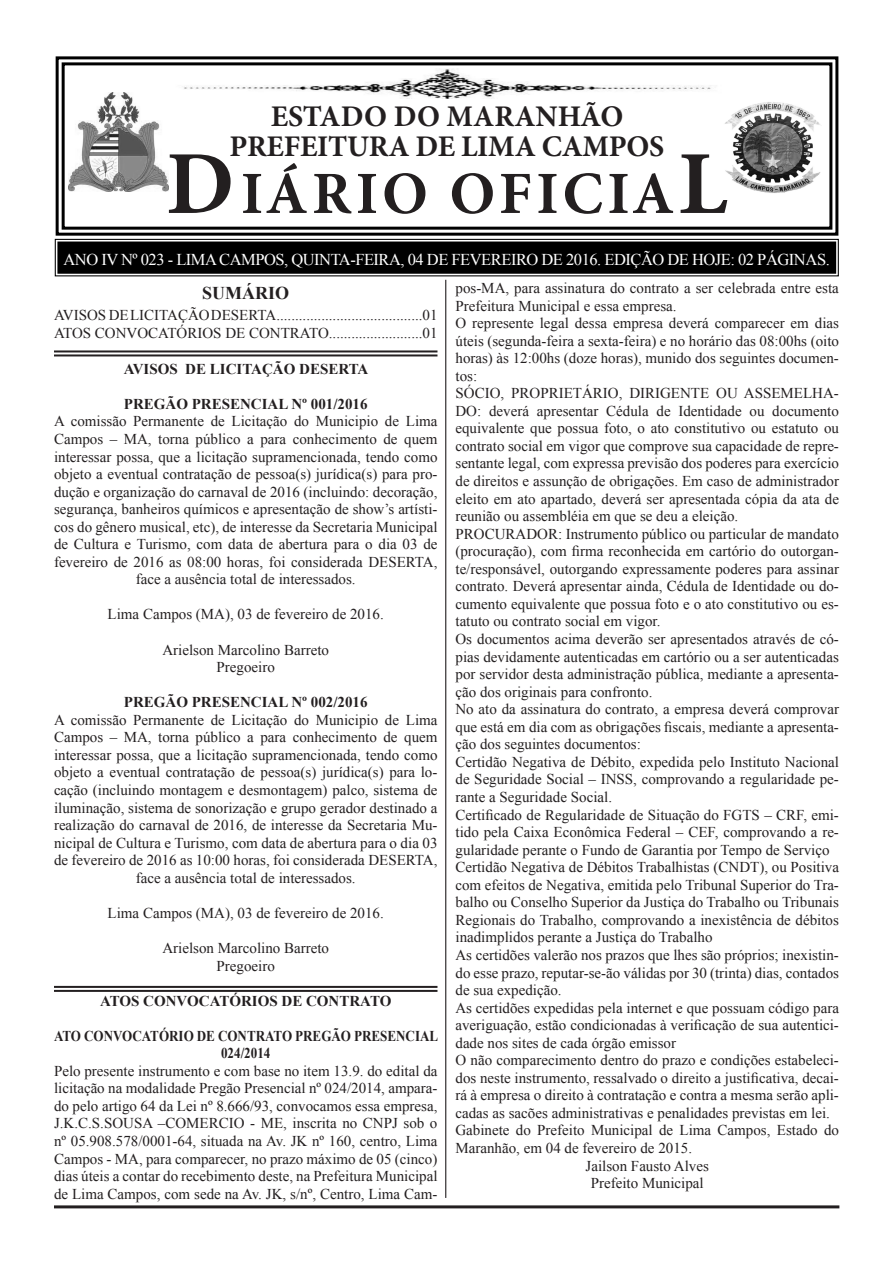
<style>
.page{position:relative;width:893px;height:1263px;background:#fff}
.page>*{position:absolute;margin:0;border:0;box-sizing:border-box;transform-origin:0 0}
.t1{font:700 60px "Minion Pro";letter-spacing:.06em;color:#231f20}
.t2{font:700 30px "Minion Pro";letter-spacing:-.01em;color:#231f20}
.t3{font:700 18px "Times New Roman";color:#231f20}
.t4{font:16.5px "Times New Roman";letter-spacing:-.03em;color:#fff}
.t5{font:15px/17.5px "Times New Roman";color:#231f20;text-align:justify}
.t6{font:700 15px "Times New Roman";color:#231f20}
.t7{font:700 15px/17.5px "Times New Roman";color:#231f20;text-align:center;scale:.87 1}
.s1{font-size:90px}
</style>
<div class="page">
<svg style="left:55px;top:56px;width:784px;height:180px"></svg>
<div style="left:62px;top:62px;width:770px;height:168px;border:3px solid #000"></div>
<svg style="left:54px;top:238px;width:785px;height:39px;background:#242424"></svg>
<div style="left:57px;top:241px;width:779px;height:33px;border:2px solid #000"></div>
<div style="left:61px;top:245px;width:771px;height:25px;border:1px solid #000"></div>
<img style="left:717px;top:97px;width:108px;height:103px">
<hr style="left:54px;top:1205px;width:785px;height:3px;background:#231f20">
<img style="left:68px;top:93px;width:101px;height:98px">
<img style="left:170px;top:69px;width:552px;height:30px">
<hr style="left:54px;top:350px;width:383px;height:2px;background:#231f20">
<hr style="left:54px;top:354px;width:383px;height:2px;background:#231f20">
<hr style="left:445px;top:280px;width:1px;height:918px;background:#231f20">
<hr style="left:54px;top:986px;width:383px;height:2px;background:#231f20">
<hr style="left:54px;top:990px;width:383px;height:2px;background:#231f20">
<p class="t2" style="left:271px;top:95px;width:354px">ESTADO DO MARANHÃO</p>
<p class="t2" style="left:230px;top:125px;width:436px">PREFEITURA DE LIMA CAMPOS</p>
<p class="t1" style="left:166px;top:151px;width:563px"><span class="s1">D</span>IÁRIO OFICIA<span class="s1">L</span></p>
<p class="t4" style="left:64px;top:249px;width:768px">ANO IV Nº 023 - LIMA CAMPOS, QUINTA-FEIRA, 04 DE FEVEREIRO DE 2016. EDIÇÃO DE HOJE: 02 PÁGINAS.</p>
<p class="t3" style="left:202px;top:280px;width:88px">SUMÁRIO</p>
<p class="t5" style="left:54px;top:306px;width:385px">AVISOS DE LICITAÇÃO DESERTA.......................................01</p>
<p class="t5" style="left:54px;top:324px;width:385px">ATOS CONVOCATÓRIOS DE CONTRATO.........................01</p>
<p class="t6" style="left:124px;top:358px;width:246px">AVISOS DE LICITAÇÃO DESERTA</p>
<p class="t6" style="left:124px;top:393px;width:245px">PREGÃO PRESENCIAL Nº 001/2016</p>
<p class="t5" style="left:54px;top:412px;width:385px;text-align:center">A comissão Permanente de Licitação do Municipio de Lima Campos – MA, torna público a para conhecimento de quem interessar possa, que a licitação supramencionada, tendo como objeto a eventual contratação de pessoa(s) jurídica(s) para pro&shy;dução e organização do carnaval de 2016 (incluindo: decoração, segurança, banheiros químicos e apresentação de show’s artísti&shy;cos do gênero musical, etc), de interesse da Secretaria Municipal de Cultura e Turismo, com data de abertura para o dia 03 de fevereiro de 2016 as 08:00 horas, foi considerada DESERTA, face a ausência total de interessados.</p>
<p class="t5" style="left:108px;top:605px;width:278px">Lima Campos (MA), 03 de fevereiro de 2016.</p>
<p class="t5" style="left:162px;top:640px;width:168px">Arielson Marcolino Barreto</p>
<p class="t5" style="left:217px;top:658px;width:60px">Pregoeiro</p>
<p class="t6" style="left:124px;top:692px;width:245px">PREGÃO PRESENCIAL Nº 002/2016</p>
<p class="t5" style="left:54px;top:711px;width:385px;text-align:center">A comissão Permanente de Licitação do Municipio de Lima Campos – MA, torna público a para conhecimento de quem interessar possa, que a licitação supramencionada, tendo como objeto a eventual contratação de pessoa(s) jurídica(s) para lo&shy;cação (incluindo montagem e desmontagem) palco, sistema de iluminação, sistema de sonorização e grupo gerador destinado a realização do carnaval de 2016, de interesse da Secretaria Mu&shy;nicipal de Cultura e Turismo, com data de abertura para o dia 03 de fevereiro de 2016 as 10:00 horas, foi considerada DESERTA, face a ausência total de interessados.</p>
<p class="t5" style="left:108px;top:904px;width:278px">Lima Campos (MA), 03 de fevereiro de 2016.</p>
<p class="t5" style="left:162px;top:939px;width:168px">Arielson Marcolino Barreto</p>
<p class="t5" style="left:217px;top:956px;width:60px">Pregoeiro</p>
<p class="t6" style="left:100px;top:990px;width:293px">ATOS CONVOCATÓRIOS DE CONTRATO</p>
<p class="t7" style="left:54px;top:1026px;width:443px">ATO CONVOCATÓRIO DE CONTRATO PREGÃO PRESENCIAL<br>024/2014</p>
<p class="t5" style="left:54px;top:1062px;width:385px">Pelo presente instrumento e com base no item 13.9. do edital da licitação na modalidade Pregão Presencial nº 024/2014, ampara&shy;do pelo artigo 64 da Lei nº 8.666/93, convocamos essa empresa, J.K.C.S.SOUSA –COMERCIO - ME, inscrita no CNPJ sob o nº 05.908.578/0001-64, situada na Av. JK nº 160, centro, Lima Campos - MA, para comparecer, no prazo máximo de 05 (cinco) dias úteis a contar do recebimento deste, na Prefeitura Municipal de Lima Campos, com sede na Av. JK, s/nº, Centro, Lima Cam-</p>
<p class="t5" style="left:455px;top:279px;width:385px">pos-MA, para assinatura do contrato a ser celebrada entre esta<br>Prefeitura Municipal e essa empresa.</p>
<p class="t5" style="left:455px;top:314px;width:385px">O represente legal dessa empresa deverá comparecer em dias úteis (segunda-feira a sexta-feira) e no horário das 08:00hs (oito horas) às 12:00hs (doze horas), munido dos seguintes documen&shy;tos:</p>
<p class="t5" style="left:455px;top:384px;width:385px">SÓCIO, PROPRIETÁRIO, DIRIGENTE OU ASSEMELHA-DO: deverá apresentar Cédula de Identidade ou documento equivalente que possua foto, o ato constitutivo ou estatuto ou contrato social em vigor que comprove sua capacidade de repre&shy;sentante legal, com expressa previsão dos poderes para exercício de direitos e assunção de obrigações. Em caso de administrador eleito em ato apartado, deverá ser apresentada cópia da ata de reunião ou assembléia em que se deu a eleição.</p>
<p class="t5" style="left:455px;top:525px;width:385px">PROCURADOR: Instrumento público ou particular de mandato (procuração), com firma reconhecida em cartório do outorgan&shy;te/responsável, outorgando expressamente poderes para assinar contrato. Deverá apresentar ainda, Cédula de Identidade ou do&shy;cumento equivalente que possua foto e o ato constitutivo ou es&shy;tatuto ou contrato social em vigor.</p>
<p class="t5" style="left:455px;top:630px;width:385px">Os documentos acima deverão ser apresentados através de có&shy;pias devidamente autenticadas em cartório ou a ser autenticadas por servidor desta administração pública, mediante a apresenta&shy;ção dos originais para confronto.</p>
<p class="t5" style="left:455px;top:700px;width:385px">No ato da assinatura do contrato, a empresa deverá comprovar que está em dia com as obrigações fiscais, mediante a apresenta&shy;ção dos seguintes documentos:</p>
<p class="t5" style="left:455px;top:753px;width:385px">Certidão Negativa de Débito, expedida pelo Instituto Nacional de Seguridade Social – INSS, comprovando a regularidade pe&shy;rante a Seguridade Social.</p>
<p class="t5" style="left:455px;top:805px;width:385px">Certificado de Regularidade de Situação do FGTS – CRF, emi&shy;tido pela Caixa Econômica Federal – CEF, comprovando a re&shy;gularidade perante o Fundo de Garantia por Tempo de Serviço</p>
<p class="t5" style="left:455px;top:858px;width:385px">Certidão Negativa de Débitos Trabalhistas (CNDT), ou Positiva com efeitos de Negativa, emitida pelo Tribunal Superior do Tra&shy;balho ou Conselho Superior da Justiça do Trabalho ou Tribunais Regionais do Trabalho, comprovando a inexistência de débitos inadimplidos perante a Justiça do Trabalho</p>
<p class="t5" style="left:455px;top:946px;width:385px">As certidões valerão nos prazos que lhes são próprios; inexistin&shy;do esse prazo, reputar-se-ão válidas por 30 (trinta) dias, contados de sua expedição.</p>
<p class="t5" style="left:455px;top:998px;width:385px">As certidões expedidas pela internet e que possuam código para averiguação, estão condicionadas à verificação de sua autentici&shy;dade nos sites de cada órgão emissor</p>
<p class="t5" style="left:455px;top:1051px;width:385px">O não comparecimento dentro do prazo e condições estabeleci&shy;dos neste instrumento, ressalvado o direito a justificativa, decai&shy;rá à empresa o direito à contratação e contra a mesma serão apli&shy;cadas as sacões administrativas e penalidades previstas em lei.</p>
<p class="t5" style="left:455px;top:1121px;width:385px">Gabinete do Prefeito Municipal de Lima Campos, Estado do<br>Maranhão, em 04 de fevereiro de 2015.</p>
<p class="t5" style="left:586px;top:1156px;width:125px">Jailson Fausto Alves</p>
<p class="t5" style="left:591px;top:1174px;width:114px">Prefeito Municipal</p>
</div>
